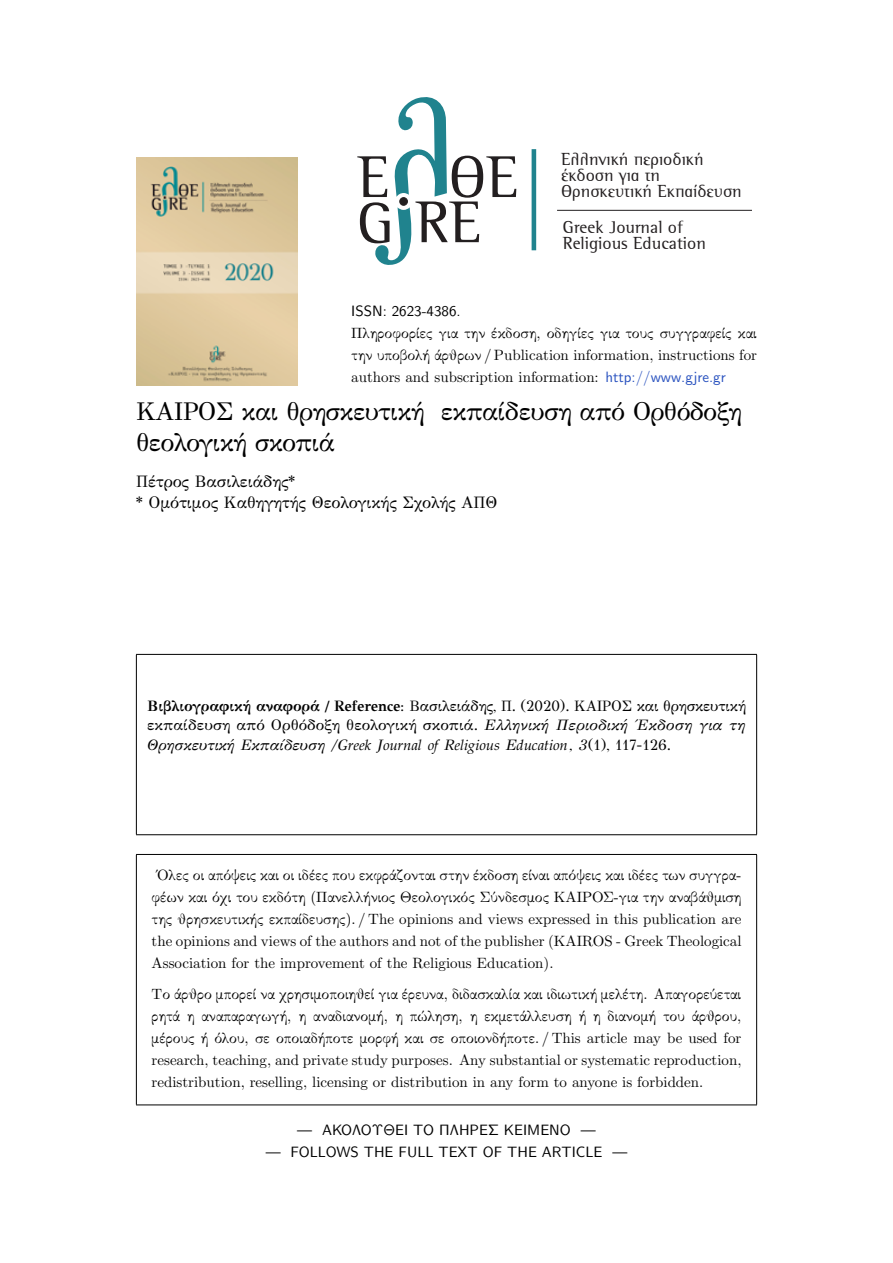
<style>
.page{position:relative;width:893px;height:1263px;background:#fff}
.page>*{position:absolute;margin:0;border:0;box-sizing:border-box;transform-origin:0 0}
.t1{font:58.65px/45.2px "PF Visionaire Display";color:#231f20}
.t2{font:25.5px/31.5px "GFS Didot";letter-spacing:-.02em;color:#000}
.t3{font:17.25px/16px "PF Visionaire Display";color:#231f20}
.t4{font:16.5px/21px "GFS Didot";color:#000}
.t5{font:15px/21.9px "CMR10";color:#000}
.t6{font:15px/21.9px "grmn 1000";color:#000}
.t7{font:15px/19.5px "GFS Didot";letter-spacing:.01em;color:#000;text-align:justify}
.t8{font:15px "CMSS10";color:#000}
.t9{font:15px "gsmn 1000";color:#000}
.s1{font-size:57.15px}
.s2{font-family:"grmn 1000"}
.s3{font-family:"CMSS10";color:#2952bf}
.s4{font-weight:700}
.s5{font-style:italic}
.s6{font-family:"CMR10"}
</style>
<div class="page">
<hr style="left:557px;top:210px;width:194px;height:1px;background:#231f20">
<hr style="left:532px;top:149px;width:4px;height:101px;background:#20838e">
<svg style="left:394px;top:97px;width:53px;height:100px"></svg>
<svg style="left:375px;top:207px;width:37px;height:58px"></svg>
<div style="left:400px;top:198px;width:7px;height:7px;background:#231f20;border-radius:50%"></div>
<div style="left:399px;top:197px;width:9px;height:9px;border:1px solid #231f20;border-radius:50%"></div>
<hr style="left:136px;top:654px;width:621px;height:1px;background:#000">
<hr style="left:136px;top:655px;width:1px;height:179px;background:#000">
<hr style="left:756px;top:655px;width:1px;height:179px;background:#000">
<hr style="left:136px;top:834px;width:621px;height:1px;background:#000">
<hr style="left:136px;top:854px;width:621px;height:1px;background:#000">
<hr style="left:136px;top:855px;width:1px;height:249px;background:#000">
<hr style="left:756px;top:855px;width:1px;height:249px;background:#000">
<hr style="left:136px;top:1104px;width:621px;height:1px;background:#000">
<img style="left:136px;top:157px;width:161px;height:229px">
<h1 class="t1" style="left:448px;top:154px;width:72px">ΘΕ</h1>
<h1 class="t1" style="left:357px;top:154px;width:126px">Ε<br><span class="s1">G</span> RΕ</h1>
<p class="t3" style="left:561px;top:150px;width:182px">Ελληνική περιοδική έκδοση για τη<br>Θρησκευτική Εκπαίδευση</p>
<p class="t3" style="left:563px;top:219px;width:145px">Greek Journal of<br>Religious Education</p>
<p class="t8" style="left:351px;top:304px;width:111px">ISSN: 2623-4386.</p>
<p class="t6" style="left:351px;top:322px;width:407px">Πληροφορίες για την έκδοση, οδηγίες για τους συγγραφείς και</p>
<p class="t5" style="left:351px;top:345px;width:407px"><span class="s2">την υποβολή άρθρων /</span> Publication information, instructions for authors and subscription information: <span class="s3">http://www.gjre.gr</span></p>
<h2 class="t2" style="left:136px;top:394px;width:607px">ΚΑΙΡΟΣ και θρησκευτική εκπαίδευση από Ορθόδοξη θεολογική σκοπιά</h2>
<p class="t4" style="left:136px;top:470px;width:363px">Πέτρος Βασιλειάδης*<br>* Ομότιμος Καθηγητής Θεολογικής Σχολής ΑΠΘ</p>
<p class="t7" style="left:147px;top:695px;width:600px"><span class="s4">Βιβλιογραφική αναφορά / Reference:</span> Βασιλειάδης, Π. (2020). ΚΑΙΡΟΣ και θρησκευτική εκπαίδευση από Ορθόδοξη θεολογική σκοπιά. <span class="s5">Ελληνική Περιοδική Έκδοση για τη Θρησκευτική Εκπαίδευση /Greek Journal of Religious Education, 3</span>(1), 117-126.</p>
<p class="t6" style="left:152px;top:865px;width:591px">΄Ολες οι απόψεις και οι ιδέες που εκφράζονται στην έκδοση είναι απόψεις και ιδέες των συγγρα&shy;φέων και όχι του εκδότη (Πανελλήνιος Θεολογικός Σύνδεσμος ΚΑΙΡΟΣ-για την αναβάθμιση</p>
<p class="t5" style="left:152px;top:909px;width:591px;text-align:justify"><span class="s2">της θρησκευτικής εκπαίδευσης). /</span> The opinions and views expressed in this publication are the opinions and views of the authors and not of the publisher (KAIROS - Greek Theological Association for the improvement of the Religious Education).</p>
<p class="t6" style="left:152px;top:984px;width:591px;text-align:justify">Το άρθρο μπορεί να χρησιμοποιηθεί για έρευνα, διδασκαλία και ιδιωτική μελέτη. Απαγορεύεται ρητά η αναπαραγωγή, η αναδιανομή, η πώληση, η εκμετάλλευση ή η διανομή του άρθρου, μέρους ή όλου, σε οποιαδήποτε μορφή και σε οποιονδήποτε. / <span class="s6">This article may be used for</span></p>
<p class="t5" style="left:152px;top:1050px;width:591px">research, teaching, and private study purposes. Any substantial or systematic reproduction, redistribution, reselling, licensing or distribution in any form to anyone is forbidden.</p>
<p class="t9" style="left:297px;top:1122px;width:300px">— ΑΚΟΛΟΥΘΕΙ ΤΟ ΠΛΗΡΕΣ ΚΕΙΜΕΝΟ —</p>
<p class="t8" style="left:266px;top:1145px;width:363px">— FOLLOWS THE FULL TEXT OF THE ARTICLE —</p>
</div>
